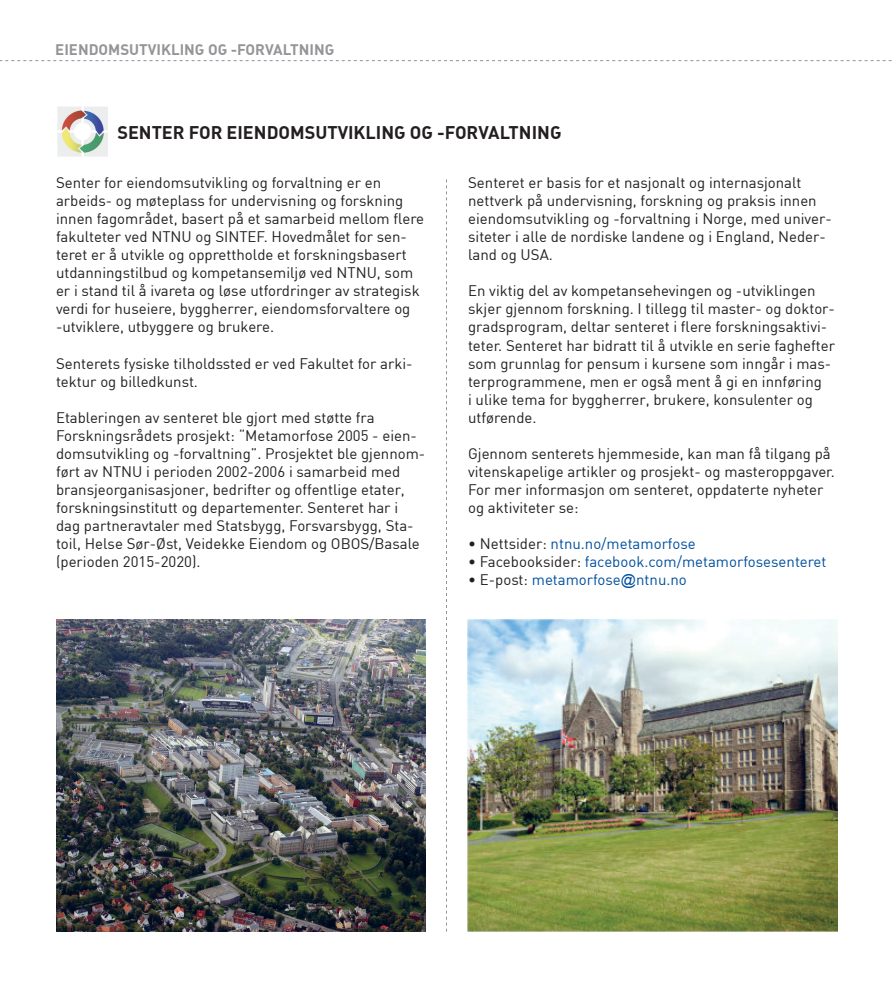
<style>
.page{position:relative;width:893px;height:987px;background:#fff}
.page>*{position:absolute;margin:0;border:0;box-sizing:border-box;transform-origin:0 0}
.t1{font:700 18px "DIN";color:#231f20}
.t2{font:15px/18px "DIN";color:#231f20}
.t3{font:15px "DIN";color:#01509f}
.t4{font:700 15px "DIN";color:#939598}
.s1{color:#231f20}
.s2{font-family:"Arial"}
</style>
<div class="page">
<svg style="left:0;top:60px;width:892px;height:1px"></svg>
<img style="left:57px;top:107px;width:51px;height:50px">
<img style="left:56px;top:619px;width:370px;height:312px">
<img style="left:468px;top:619px;width:370px;height:312px">
<svg style="left:446px;top:179px;width:1px;height:752px"></svg>
<p class="t4" style="left:55px;top:40px;width:281px">EIENDOMSUTVIKLING OG -FORVALTNING</p>
<p class="t1" style="left:117px;top:121px;width:446px">SENTER FOR EIENDOMSUTVIKLING OG -FORVALTNING</p>
<p class="t2" style="left:56px;top:174px;width:370px">Senter for eiendomsutvikling og forvaltning er en arbeids- og møteplass for undervisning og forskning innen fagområdet, basert på et samarbeid mellom flere fakulteter ved NTNU og SINTEF. Hovedmålet for sen&shy;teret er å utvikle og opprettholde et forskningsbasert utdanningstilbud og kompetansemiljø ved NTNU, som er i stand til å ivareta og løse utfordringer av strategisk verdi for huseiere, byggherrer, eiendomsforvaltere og -utviklere, utbyggere og brukere.</p>
<p class="t2" style="left:56px;top:354px;width:358px">Senterets fysiske tilholdssted er ved Fakultet for arki&shy;tektur og billedkunst.</p>
<p class="t2" style="left:56px;top:408px;width:371px">Etableringen av senteret ble gjort med støtte fra Forskningsrådets prosjekt: “Metamorfose 2005 - eien&shy;domsutvikling og -forvaltning”. Prosjektet ble gjennom&shy;ført av NTNU i perioden 2002-2006 i samarbeid med bransjeorganisasjoner, bedrifter og offentlige etater, forskningsinstitutt og departementer. Senteret har i dag partneravtaler med Statsbygg, Forsvarsbygg, Sta&shy;toil, Helse Sør-Øst, Veidekke Eiendom og OBOS/Basale (perioden 2015-2020).</p>
<p class="t2" style="left:468px;top:174px;width:365px">Senteret er basis for et nasjonalt og internasjonalt nettverk på undervisning, forskning og praksis innen eiendomsutvikling og -forvaltning i Norge, med univer&shy;siteter i alle de nordiske landene og i England, Neder&shy;land og USA.</p>
<p class="t2" style="left:468px;top:282px;width:368px">En viktig del av kompetansehevingen og -utviklingen skjer gjennom forskning. I tillegg til master- og doktor&shy;gradsprogram, deltar senteret i flere forskningsaktivi&shy;teter. Senteret har bidratt til å utvikle en serie faghefter som grunnlag for pensum i kursene som inngår i mas&shy;terprogrammene, men er også ment å gi en innføring<br>i ulike tema for byggherrer, brukere, konsulenter og utførende.</p>
<p class="t2" style="left:468px;top:444px;width:368px">Gjennom senterets hjemmeside, kan man få tilgang på vitenskapelige artikler og prosjekt- og masteroppgaver.<br>For mer informasjon om senteret, oppdaterte nyheter og aktiviteter se:</p>
<p class="t3" style="left:468px;top:534px;width:229px"><span class="s1">• Nettsider:</span> ntnu.no/metamorfose</p>
<p class="t3" style="left:468px;top:552px;width:360px"><span class="s1">• Facebooksider:</span> facebook.com/metamorfosesenteret</p>
<p class="t3" style="left:468px;top:570px;width:220px"><span class="s1">• E-post:</span> metamorfose<span class="s2">@</span>ntnu.no</p>
</div>
